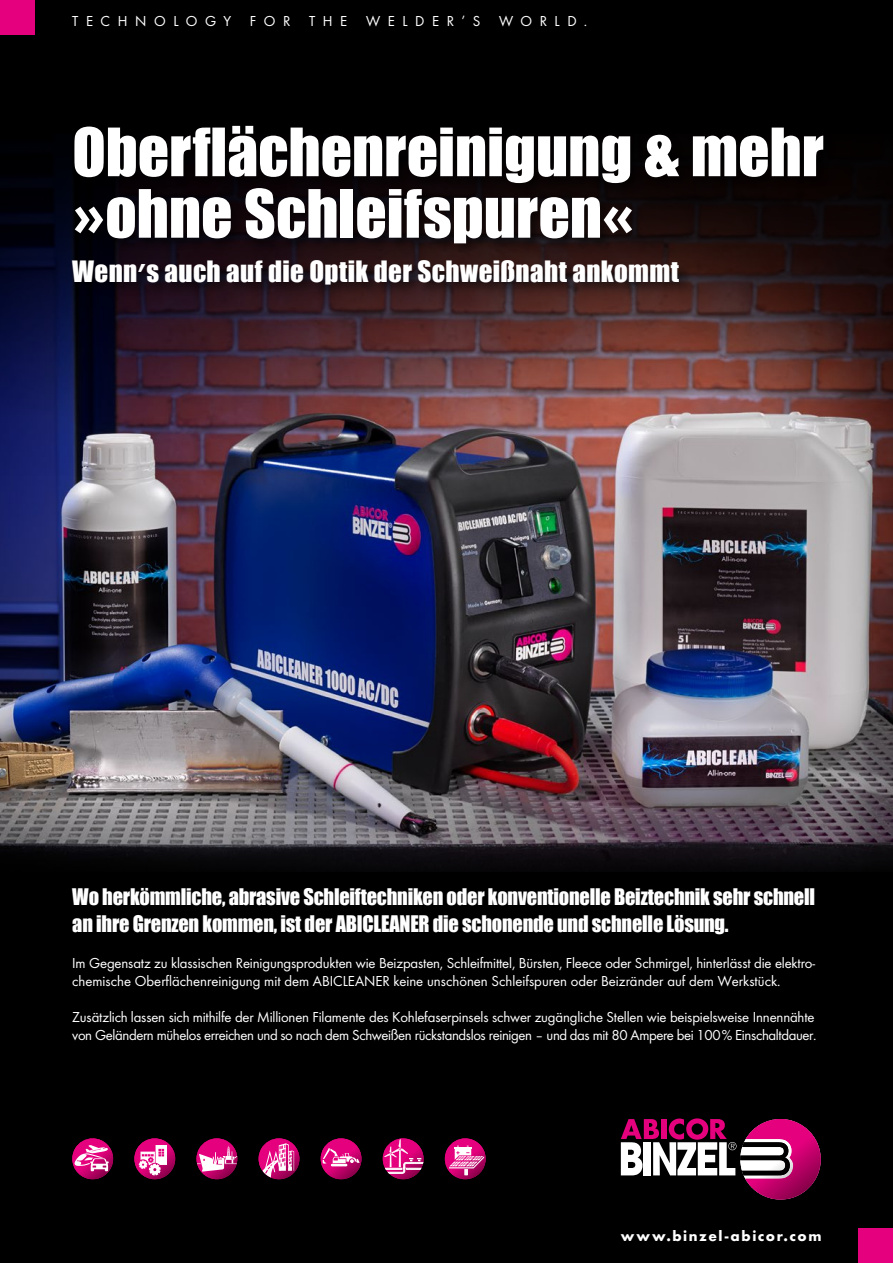
<style>
.page{position:relative;width:893px;height:1263px;background:#000}
.page>*{position:absolute;margin:0;border:0;box-sizing:border-box;transform-origin:0 0}
.t1{font:61.5px/61.5px "Impact";color:#fff}
.t2{font:27px "Impact";letter-spacing:.015em;color:#fff}
.t3{font:21px/27px "Impact";letter-spacing:-.01em;color:#fff}
.t4{font:15px/18px "Futura TOT Boo";letter-spacing:-.01em;color:#fff}
.t5{font:700 15px "Futura TOT";letter-spacing:.105em;color:#fff}
.t6{font:15px "Futura TOT Boo";letter-spacing:.51em;color:#fff}
.s1{font-family:"Futura TOT";font-weight:700}
</style>
<div class="page">
<img style="left:0;top:476px;width:893px;height:364px">
<svg style="left:0;top:840px;width:893px;height:28px;fill:#0e0c10"></svg>
<div style="left:0;top:0;width:34px;height:34px;background:#e5007d"></div>
<div style="left:859px;top:1229px;width:34px;height:34px;background:#e5007d"></div>
<svg style="left:621px;top:1118px;width:200px;height:81px"></svg>
<svg style="left:72px;top:1138px;width:41px;height:41px"></svg>
<svg style="left:134px;top:1138px;width:41px;height:41px"></svg>
<svg style="left:196px;top:1138px;width:41px;height:41px"></svg>
<svg style="left:259px;top:1138px;width:40px;height:41px"></svg>
<svg style="left:321px;top:1138px;width:40px;height:41px"></svg>
<svg style="left:383px;top:1138px;width:41px;height:41px"></svg>
<svg style="left:445px;top:1138px;width:41px;height:41px"></svg>
<img style="left:0;top:168px;width:893px;height:308px">
<div style="left:70px;top:257px;width:623px;height:42px;background:#000;opacity:.5"></div>
<div style="left:72px;top:123px;width:764px;height:133px;background:#000;opacity:.5"></div>
<p class="t6" style="left:72px;top:12px;width:220px">TECHNOLOGY FOR</p>
<p class="t4" style="left:309px;top:12px;width:40px">THE</p>
<p class="t4" style="left:366px;top:12px;width:116px">WELDER’S</p>
<p class="t4" style="left:499px;top:12px;width:90px">WORLD.</p>
<h1 class="t1" style="left:72px;top:120px;width:753px">Oberflächenreinigung &amp; mehr <span class="s1">»</span>ohne Schleifspuren<span class="s1">«</span></h1>
<h2 class="t2" style="left:72px;top:250px;width:608px">Wenn<span class="s1">ʼ</span>s auch auf die Optik der Schweißnaht ankommt</h2>
<h3 class="t3" style="left:72px;top:882px;width:744px">Wo herkömmliche, abrasive Schleiftechniken oder konventionelle Beiztechnik sehr schnell an ihre Grenzen kommen, ist der ABICLEANER die schonende und schnelle Lösung.</h3>
<p class="t4" style="left:72px;top:954px;width:744px">Im Gegensatz zu klassischen Reinigungsprodukten wie Beizpasten, Schleifmittel, Bürsten, Fleece oder Schmirgel, hinterlässt die elektro&shy;chemische Oberflächenreinigung mit dem ABICLEANER keine unschönen Schleifspuren oder Beizränder auf dem Werkstück.</p>
<p class="t4" style="left:72px;top:1008px;width:746px">Zusätzlich lassen sich mithilfe der Millionen Filamente des Kohlefaserpinsels schwer zugängliche Stellen wie beispielsweise Innennähte von Geländern mühelos erreichen und so nach dem Schweißen rückstandslos reinigen – und das mit 80 Ampere bei 100% Einschaltdauer.</p>
<p class="t5" style="left:621px;top:1226px;width:202px">www.binzel-abicor.com</p>
</div>
